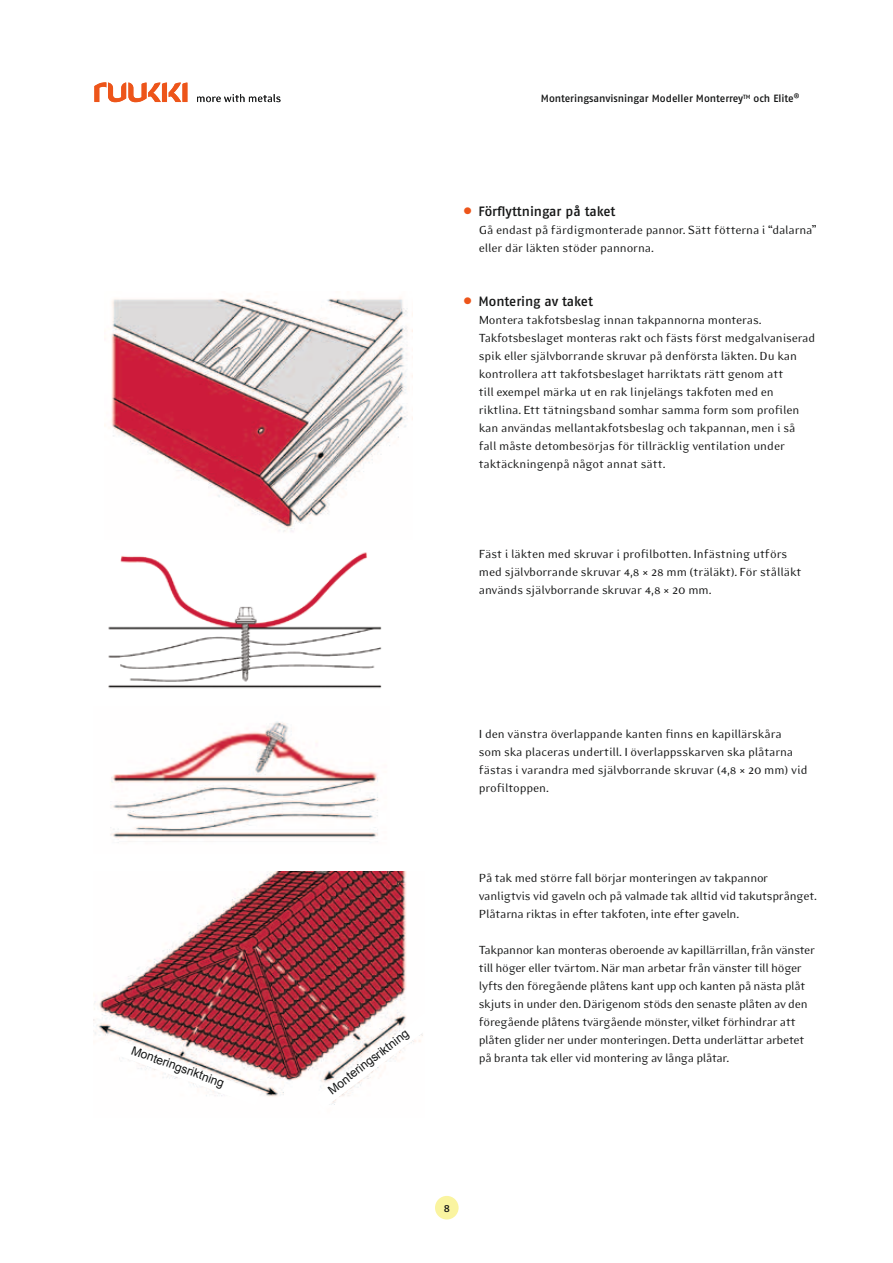
<style>
.page{position:relative;width:893px;height:1263px;background:#fff}
.page>*{position:absolute;margin:0;border:0;box-sizing:border-box;transform-origin:0 0}
.t1{font:13.5px/18px "Eidetic Modern";letter-spacing:-.015em;color:#151616}
.t2{font:13.5px "Fago No Med";letter-spacing:-.005em;color:#151616}
.t3{font:12px "Arial";color:#151616}
.t4{font:10.5px "Fago No Med";letter-spacing:-.005em;color:#151616}
.t5{font:10.5px "Fago No Med Lf";color:#151616}
.s1{font-family:"Arial";font-weight:700;font-size:24px;color:#ed551a}
</style>
<div class="page">
<svg style="left:197px;top:94px;width:84px;height:8px"></svg>
<svg style="left:94px;top:82px;width:93px;height:20px"></svg>
<img style="left:105px;top:298px;width:307px;height:234px">
<img style="left:108px;top:552px;width:274px;height:136px">
<img style="left:110px;top:721px;width:269px;height:122px">
<img style="left:94px;top:872px;width:312px;height:225px">
<svg style="left:114px;top:1040px;width:147px;height:57px"></svg>
<svg style="left:315px;top:1005px;width:108px;height:100px"></svg>
<div style="left:435px;top:1196px;width:24px;height:23px;background:#faf4a0;border-radius:50%"></div>
<p class="t3" style="left:135px;top:1042px;width:100px;rotate:20deg">Monteringsriktning</p>
<p class="t4" style="left:541px;top:92px;width:260px">Monteringsanvisningar Modeller Monterrey<sup>TM</sup> och Elite<sup>®</sup></p>
<p class="t2" style="left:463px;top:204px;width:153px"><span class="s1">•</span> Förflyttningar på taket</p>
<p class="t1" style="left:479px;top:221px;width:339px">Gå endast på färdigmonterade pannor. Sätt fötterna i “dalarna” eller där läkten stöder pannorna.</p>
<p class="t2" style="left:463px;top:294px;width:131px"><span class="s1">•</span> Montering av taket</p>
<p class="t1" style="left:479px;top:311px;width:338px">Montera takfotsbeslag innan takpannorna monteras.<br>Takfotsbeslaget monteras rakt och fästs först medgalvaniserad spik eller självborrande skruvar på denförsta läkten. Du kan kontrollera att takfotsbeslaget harriktats rätt genom att<br>till exempel märka ut en rak linjelängs takfoten med en riktlina. Ett tätningsband somhar samma form som profilen kan användas mellantakfotsbeslag och takpannan, men i så fall måste detombesörjas för tillräcklig ventilation under taktäckningenpå något annat sätt.</p>
<p class="t1" style="left:479px;top:545px;width:324px">Fäst i läkten med skruvar i profilbotten. Infästning utförs med självborrande skruvar 4,8 × 28 mm (träläkt). För stålläkt används självborrande skruvar 4,8 × 20 mm.</p>
<p class="t3" style="left:325px;top:1085px;width:100px;rotate:-37deg">Monteringsriktning</p>
<p class="t1" style="left:479px;top:725px;width:330px">I den vänstra överlappande kanten finns en kapillärskåra som ska placeras undertill. I överlappsskarven ska plåtarna fästas i varandra med självborrande skruvar (4,8 × 20 mm) vid profiltoppen.</p>
<p class="t1" style="left:479px;top:869px;width:340px">På tak med större fall börjar monteringen av takpannor vanligtvis vid gaveln och på valmade tak alltid vid takutsprånget.<br>Plåtarna riktas in efter takfoten, inte efter gaveln.</p>
<p class="t1" style="left:479px;top:941px;width:338px">Takpannor kan monteras oberoende av kapillärrillan, från vänster till höger eller tvärtom. När man arbetar från vänster till höger lyfts den föregående plåtens kant upp och kanten på nästa plåt skjuts in under den. Därigenom stöds den senaste plåten av den föregående plåtens tvärgående mönster, vilket förhindrar att plåten glider ner under monteringen. Detta underlättar arbetet på branta tak eller vid montering av långa plåtar.</p>
<p class="t5" style="left:444px;top:1202px;width:8px">8</p>
</div>
